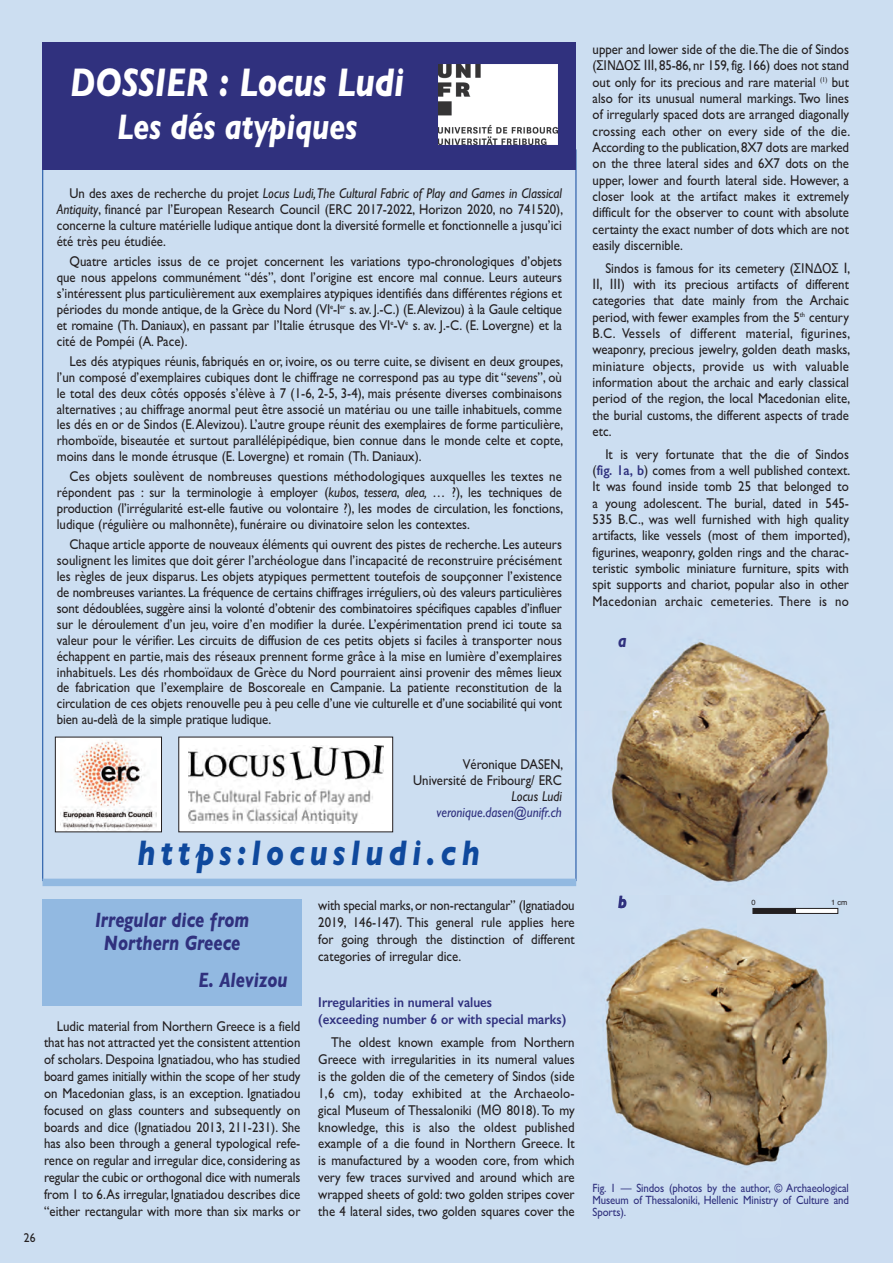
<style>
.page{position:relative;width:893px;height:1263px;background:#fff}
.page>*{position:absolute;margin:0;border:0;box-sizing:border-box;transform-origin:0 0}
.t1{font:italic 700 40.5px "Gill Sans";color:#fff;scale:.8 1}
.t2{font:italic 700 36px "Gill Sans";letter-spacing:.175em;color:#0f499d;scale:.83 1}
.t3{font:italic 700 36px "Gill Sans";color:#fff;scale:.8 1}
.t4{font:italic 700 21px/22.5px "Gill Sans";color:#30317e;text-align:center;scale:.8 1}
.t5{font:italic 700 18px "Gill Sans";color:#30317e;scale:.8 1}
.t6{font:14.25px/16.4px "Gill Sans";color:#231f20;text-align:justify;scale:.9 1}
.t7{font:600 14.25px/16.8px "Gill Sans";color:#30317e;scale:.9 1}
.t8{font:italic 14.25px "Gill Sans";color:#30317e;scale:.9 1}
.t9{font:italic 14.25px "Gill Sans";color:#231f20;scale:.9 1}
.t10{font:12.9px "Gill Sans";color:#231f20;scale:.9 1}
.t11{font:12px/12px "Gill Sans";letter-spacing:-.01em;color:#30317e;text-align:justify;scale:.9 1}
.t12{font:7.5px "Helvetica";color:#231f20}
.s1{font-style:italic}
.s2{font-family:"Lucida Grande"}
.s3{font-family:"Lucida Grande";font-size:13.5px}
.s4{font-weight:600;color:#30317e}
</style>
<div class="page">
<img style="left:0;top:0;width:893px;height:1263px">
<div style="left:43px;top:899px;width:259px;height:106px;background:#92b9e1"></div>
<div style="left:753px;top:908px;width:42px;height:5px;background:#231f20"></div>
<div style="left:795px;top:908px;width:43px;height:5px;background:#fff"></div>
<div style="left:795px;top:908px;width:43px;height:5px;border:1px solid #231f20"></div>
<div style="left:43px;top:879px;width:533px;height:7px;background:#92b9e1"></div>
<div style="left:43px;top:43px;width:533px;height:127px;background:#30317e"></div>
<div style="left:55px;top:737px;width:107px;height:95px;background:#fff"></div>
<img style="left:60px;top:739px;width:96px;height:91px">
<div style="left:55px;top:737px;width:107px;height:95px;border:1px solid #231f20"></div>
<div style="left:179px;top:737px;width:214px;height:95px;background:#fff"></div>
<img style="left:189px;top:746px;width:194px;height:77px">
<img style="left:438px;top:65px;width:120px;height:80px">
<h1 class="t1" style="left:70px;top:58px;width:419px">DOSSIER : Locus Ludi</h1>
<h2 class="t3" style="left:117px;top:106px;width:302px">Les dés atypiques</h2>
<p class="t6" style="left:57px;top:185px;width:564px;line-height:15.9px;text-indent:13px">un des axes de recherche du projet <span class="s1">Locus Ludi, The Cultural Fabric of Play and Games in Classical Antiquity</span>, financé par l’European Research Council (ERC 2017-2022, Horizon 2020, no 741520), concerne la culture matérielle ludique antique dont la diversité formelle et fonctionnelle a jusqu’ici été très peu étudiée.</p>
<p class="t6" style="left:57px;top:253px;width:563px;line-height:15.9px;text-indent:13px">Quatre articles issus de ce projet concernent les variations typo-chronologiques d’objets que nous appelons communément “dés”, dont l’origine est encore mal connue. Leurs auteurs s’intéressent plus particulièrement aux exemplaires atypiques identifiés dans différentes régions et périodes du monde antique, de la Grèce du Nord (VI<sup>e</sup>-I<sup>er</sup> s. av. J.-C.) (E. Alevizou) à la Gaule celtique et romaine (Th. Daniaux), en passant par l’Italie étrusque des VI<sup>e</sup>-V<sup>e</sup> s. av. J.-C. (E. Lovergne) et la cité de Pompéi (A. Pace).</p>
<p class="t6" style="left:57px;top:353px;width:564px;line-height:15.9px;text-indent:13px">Les dés atypiques réunis, fabriqués en or, ivoire, os ou terre cuite, se divisent en deux groupes, l’un composé d’exemplaires cubiques dont le chiffrage ne correspond pas au type dit “<span class="s1">sevens</span>”, où le total des deux côtés opposés s’élève à 7 (1-6, 2-5, 3-4), mais présente diverses combinaisons alternatives ; au chiffrage anormal peut être associé un matériau ou une taille inhabituels, comme les dés en or de Sindos (E. Alevizou). L’autre groupe réunit des exemplaires de forme particulière, rhomboïde, biseautée et surtout parallélépipédique, bien connue dans le monde celte et copte, moins dans le monde étrusque (E. Lovergne) et romain (Th. Daniaux).</p>
<p class="t6" style="left:57px;top:468px;width:564px;line-height:15.9px;text-indent:13px">Ces objets soulèvent de nombreuses questions méthodologiques auxquelles les textes ne répondent pas : sur la terminologie à employer (<span class="s1">kubos</span>, <span class="s1">tessera</span>, <span class="s1">alea,</span> … ?), les techniques de production (l’irrégularité est-elle fautive ou volontaire ?), les modes de circulation, les fonctions, ludique (régulière ou malhonnête), funéraire ou divinatoire selon les contextes.</p>
<p class="t6" style="left:57px;top:536px;width:563px;line-height:15.9px;text-indent:13px">Chaque article apporte de nouveaux éléments qui ouvrent des pistes de recherche. Les auteurs soulignent les limites que doit gérer l’archéologue dans l’incapacité de reconstruire précisément les règles de jeux disparus. Les objets atypiques permettent toutefois de soupçonner l’existence de nombreuses variantes. La fréquence de certains chiffrages irréguliers, où des valeurs particulières sont dédoublées, suggère ainsi la volonté d’obtenir des combinatoires spécifiques capables d’influer sur le déroulement d’un jeu, voire d’en modifier la durée. L’expérimentation prend ici toute sa valeur pour le vérifier. Les circuits de diffusion de ces petits objets si faciles à transporter nous échappent en partie, mais des réseaux prennent forme grâce à la mise en lumière d’exemplaires inhabituels. Les dés rhomboïdaux de Grèce du Nord pourraient ainsi provenir des mêmes lieux de fabrication que l’exemplaire de Boscoreale en Campanie. La patiente reconstitution de la circulation de ces objets renouvelle peu à peu celle d’une vie culturelle et d’une sociabilité qui vont bien au-delà de la simple pratique ludique.</p>
<p class="t6" style="left:413px;top:756px;width:168px;line-height:15.9px;text-align:right">Véronique DASEN, université de Fribourg/ ERC</p>
<p class="t9" style="left:512px;top:787px;width:57px">Locus Ludi</p>
<p class="t8" style="left:437px;top:803px;width:141px">veronique.dasen@unifr.ch</p>
<h2 class="t2" style="left:137px;top:831px;width:414px">https:locusludi.ch</h2>
<h3 class="t4" style="left:95px;top:908px;width:194px">Irregular dice from<br>Northern Greece</h3>
<h3 class="t4" style="left:199px;top:968px;width:113px">E. Alevizou</h3>
<p class="t10" style="left:24px;top:1230px;width:14px">26</p>
<p class="t6" style="left:44px;top:1017px;width:286px;line-height:16.8px;text-indent:13px">Ludic material from Northern Greece is a field that has not attracted yet the consistent attention of scholars. Despoina Ignatiadou, who has studied board games initially within the scope of her study on Macedonian glass, is an exception. Ignatiadou focused on glass counters and subsequently on boards and dice (Ignatiadou 2013, 211-231). She has also been through a general typological refe&shy;rence on regular and irregular dice, considering as regular the cubic or orthogonal dice with numerals from 1 to 6.As irregular, Ignatiadou describes dice “either rectangular with more than six marks or</p>
<p class="t6" style="left:318px;top:897px;width:286px;line-height:16.8px">with special marks, or non-rectangular” (Ignatiadou 2019, 146-147). This general rule applies here for going through the distinction of different categories of irregular dice.</p>
<p class="t7" style="left:318px;top:994px;width:277px">Irregularities in numeral values<br>(exceeding number 6 or with special marks)</p>
<p class="t6" style="left:318px;top:1034px;width:286px;line-height:16.8px;text-indent:13px">The oldest known example from Northern Greece with irregularities in its numeral values is the golden die of the cemetery of Sindos (side 1,6 cm), today exhibited at the Archaeolo&shy;gical Museum of Thessaloniki (<span class="s2">ΜΘ</span> 8018). To my knowledge, this is also the oldest published example of a die found in Northern Greece. It is manufactured by a wooden core, from which very few traces survived and around which are wrapped sheets of gold: two golden stripes cover the 4 lateral sides, two golden squares cover the</p>
<p class="t6" style="left:593px;top:41px;width:288px">upper and lower side of the die.The die of Sindos (<span class="s3">ΣΙΝΔΟΣ</span> <span class="s2">ΙΙΙ</span>, 85-86, nr 159, fig. 166) does not stand out only for its precious and rare material <sup>(1)</sup> but also for its unusual numeral markings. Two lines of irregularly spaced dots are arranged diagonally crossing each other on every side of the die.<br>According to the publication, 8X7 dots are marked on the three lateral sides and 6X7 dots on the upper, lower and fourth lateral side. However, a closer look at the artifact makes it extremely difficult for the observer to count with absolute certainty the exact number of dots which are not easily discernible.</p>
<p class="t6" style="left:593px;top:259px;width:288px;text-indent:13px">Sindos is famous for its cemetery (<span class="s3">ΣΙΝΔΟΣ</span> <span class="s2">Ι</span>, <span class="s2">ΙΙ</span>, <span class="s2">ΙΙΙ</span>) with its precious artifacts of different categories that date mainly from the Archaic period, with fewer examples from the 5<sup>th</sup> century B.C. Vessels of different material, figurines, weaponry, precious jewelry, golden death masks, miniature objects, provide us with valuable information about the archaic and early classical period of the region, the local Macedonian elite, the burial customs, the different aspects of trade etc.</p>
<p class="t6" style="left:593px;top:445px;width:288px;text-indent:13px">It is very fortunate that the die of Sindos (<span class="s4">fig. 1a, b</span>) comes from a well published context.<br>It was found inside tomb 25 that belonged to a young adolescent. The burial, dated in 545- 535 B.C., was well furnished with high quality artifacts, like vessels (most of them imported), figurines, weaponry, golden rings and the charac&shy;teristic symbolic miniature furniture, spits with spit supports and chariot, popular also in other Macedonian archaic cemeteries. There is no</p>
<p class="t5" style="left:618px;top:630px;width:12px">a</p>
<p class="t5" style="left:618px;top:891px;width:12px">b</p>
<p class="t12" style="left:752px;top:898px;width:6px">0</p>
<p class="t12" style="left:831px;top:898px;width:18px">1 cm</p>
<p class="t11" style="left:593px;top:1182px;width:286px">Fig. 1 — Sindos (photos by the author, © Archaeological Museum of Thessaloniki, Hellenic Ministry of Culture and Sports).</p>
</div>
